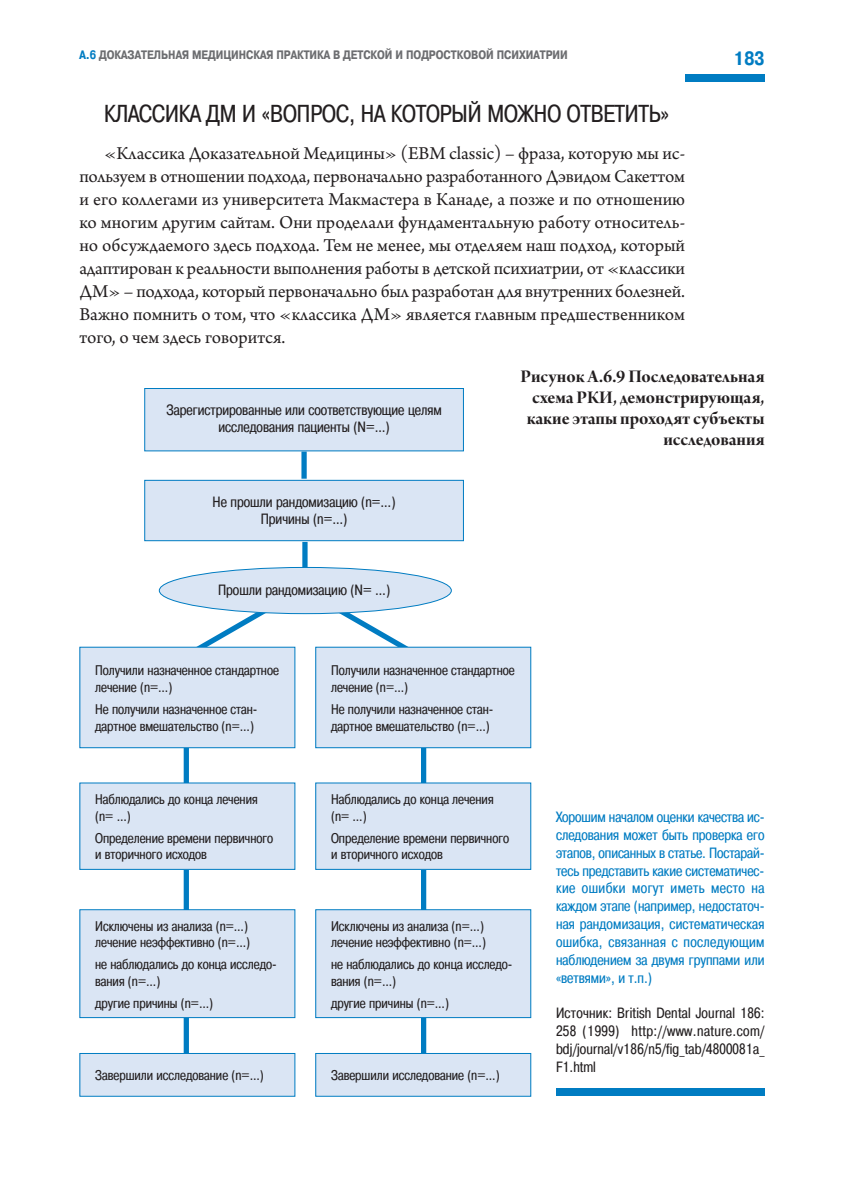
<style>
.page{position:relative;width:844px;height:1191px;background:#fff}
.page>*{position:absolute;margin:0;border:0;box-sizing:border-box;transform-origin:0 0}
.Head-1{font:24.5px "Pragmatica Cond C";color:#231f20}
.t1{font:700 19.25px "Pragmatica Cond C";color:#007cc2}
.Main{font:19.07px/22.9px "Arno Pro";color:#231f20;text-align:justify}
.Tab_Head{font:19.07px/21px "Arno Pro Bold Display";letter-spacing:-.005em;color:#231f20;text-align:right}
.Citata{font:14.88px/17.8px "Pragmatica Cond C";color:#007cc2;text-align:justify}
.Citata-2{font:14.88px/17.8px "Pragmatica Cond C";color:#231f20;text-align:center}
.Citata-3{font:14px/16.8px "Pragmatica Cond C";color:#231f20}
.t2{font:700 12.25px "Pragmatica Cond C";color:#6c6d70}
.s1{color:#007cc2}
</style>
<div class="page">
<div style="left:685px;top:74px;width:79px;height:8px;background:#007cc2"></div>
<svg style="left:179px;top:602px;width:105px;height:45px"></svg>
<svg style="left:318px;top:604px;width:105px;height:43px"></svg>
<div style="left:301px;top:451px;width:5px;height:28px;background:#007cc2"></div>
<div style="left:184px;top:741px;width:5px;height:326px;background:#007cc2"></div>
<div style="left:421px;top:736px;width:5px;height:326px;background:#007cc2"></div>
<div style="left:302px;top:542px;width:5px;height:27px;background:#007cc2"></div>
<div style="left:80px;top:647px;width:215px;height:100px;background:#dae5f4"></div>
<div style="left:79px;top:647px;width:216px;height:101px;border:1px solid #007cc2"></div>
<div style="left:315px;top:647px;width:215px;height:100px;background:#dae5f4"></div>
<div style="left:315px;top:647px;width:216px;height:101px;border:1px solid #007cc2"></div>
<div style="left:80px;top:783px;width:215px;height:86px;background:#dae5f4"></div>
<div style="left:315px;top:783px;width:215px;height:86px;background:#dae5f4"></div>
<div style="left:80px;top:1053px;width:215px;height:43px;background:#dae5f4"></div>
<div style="left:79px;top:1053px;width:216px;height:43px;border:1px solid #007cc2"></div>
<div style="left:315px;top:1053px;width:215px;height:43px;background:#dae5f4"></div>
<div style="left:315px;top:1053px;width:216px;height:43px;border:1px solid #007cc2"></div>
<div style="left:80px;top:909px;width:215px;height:108px;background:#dae5f4"></div>
<div style="left:79px;top:909px;width:216px;height:109px;border:1px solid #007cc2"></div>
<div style="left:315px;top:909px;width:215px;height:108px;background:#dae5f4"></div>
<div style="left:315px;top:909px;width:216px;height:109px;border:1px solid #007cc2"></div>
<div style="left:145px;top:388px;width:318px;height:63px;background:#dae5f4"></div>
<div style="left:144px;top:388px;width:320px;height:63px;border:1px solid #007cc2"></div>
<div style="left:145px;top:480px;width:318px;height:60px;background:#dae5f4"></div>
<div style="left:144px;top:480px;width:320px;height:61px;border:1px solid #007cc2"></div>
<div style="left:159px;top:567px;width:292px;height:46px;background:#dae5f4;border-radius:50%"></div>
<div style="left:159px;top:567px;width:292px;height:47px;border:1px solid #007cc2;border-radius:50%"></div>
<div style="left:556px;top:1088px;width:208px;height:7px;background:#007cc2"></div>
<p class="t2" style="left:79px;top:48px;width:490px"><span class="s1">A.6</span> ДОКАЗАТЕЛЬНАЯ МЕДИЦИНСКАЯ ПРАКТИКА В ДЕТСКОЙ И ПОДРОСТКОВОЙ ПСИХИАТРИИ</p>
<p class="Head-1" style="left:104px;top:100px;width:566px">КЛАССИКА ДМ И «ВОПРОС, НА КОТОРЫЙ МОЖНО ОТВЕТИТЬ»</p>
<p class="Main" style="left:79px;top:143px;width:607px;text-indent:25px">«Классика Доказательной Медицины» (EBM classic) – фраза, которую мы ис&shy;пользуем в отношении подхода, первоначально разработанного Дэвидом Сакеттом и его коллегами из университета Макмастера в Канаде, а позже и по отношению ко многим другим сайтам. Они проделали фундаментальную работу относитель&shy;но обсуждаемого здесь подхода. Тем не менее, мы отделяем наш подход, который адаптирован к реальности выполнения работы в детской психиатрии, от «классики ДМ» – подхода, который первоначально был разработан для внутренних болезней.<br>Важно помнить о том, что «классика ДМ» является главным предшественником того, о чем здесь говорится.</p>
<h2 class="t1" style="left:733px;top:47px;width:33px">183</h2>
<p class="Citata-2" style="left:166px;top:401px;width:277px">Зарегистрированные или соответствующие целям исследования пациенты (N=…)</p>
<p class="Citata-2" style="left:212px;top:492px;width:184px">Не прошли рандомизацию (n=…)</p>
<p class="Citata-2" style="left:261px;top:510px;width:88px">Причины (n=…)</p>
<p class="Citata-2" style="left:218px;top:580px;width:173px">Прошли рандомизацию (N= …)</p>
<p class="Tab_Head" style="left:520px;top:367px;width:245px">Рисунок А.6.9 Последовательная схема РКИ, демонстрирующая, какие этапы проходят субъекты исследования</p>
<p class="Citata-3" style="left:95px;top:662px;width:185px">Получили назначенное стандартное лечение (n=…)</p>
<p class="Citata-3" style="left:95px;top:700px;width:164px">Не получили назначенное стан&shy;дартное вмешательство (n=…)</p>
<p class="Citata-3" style="left:95px;top:790px;width:164px">Наблюдались до конца лечения (n= …)</p>
<p class="Citata-3" style="left:95px;top:829px;width:179px">Определение времени первичного и вторичного исходов</p>
<p class="Citata-3" style="left:95px;top:917px;width:156px">Исключены из анализа (n=…) лечение неэффективно (n=…)</p>
<p class="Citata-3" style="left:95px;top:956px;width:183px">не наблюдались до конца исследо&shy;вания (n=…)</p>
<p class="Citata-3" style="left:95px;top:994px;width:119px">другие причины (n=…)</p>
<p class="Citata-3" style="left:331px;top:662px;width:185px">Получили назначенное стандартное лечение (n=…)</p>
<p class="Citata-3" style="left:331px;top:700px;width:164px">Не получили назначенное стан&shy;дартное вмешательство (n=…)</p>
<p class="Citata-3" style="left:331px;top:790px;width:164px">Наблюдались до конца лечения (n= …)</p>
<p class="Citata-3" style="left:331px;top:829px;width:179px">Определение времени первичного и вторичного исходов</p>
<p class="Citata-3" style="left:331px;top:917px;width:156px">Исключены из анализа (n=…) лечение неэффективно (n=…)</p>
<p class="Citata-3" style="left:331px;top:956px;width:183px">не наблюдались до конца исследо&shy;вания (n=…)</p>
<p class="Citata-3" style="left:331px;top:994px;width:119px">другие причины (n=…)</p>
<p class="Citata-3" style="left:95px;top:1067px;width:170px">Завершили исследование (n=…)</p>
<p class="Citata-3" style="left:331px;top:1067px;width:170px">Завершили исследование (n=…)</p>
<p class="Citata" style="left:556px;top:808px;width:210px">Хорошим началом оценки качества ис&shy;следования может быть проверка его этапов, описанных в статье. Постарай&shy;тесь представить какие систематичес&shy;кие ошибки могут иметь место на каждом этапе (например, недостаточ&shy;ная рандомизация, систематическая ошибка, связанная с последующим наблюдением за двумя группами или «ветвями», и т.п.)</p>
<p class="Citata-2" style="left:556px;top:1004px;width:210px;text-align:justify">Источник: British Dental Journal 186:<br>258 (1999) http://www.nature.com/ bdj/journal/v186/n5/fig_tab/4800081a_ F1.html</p>
</div>
